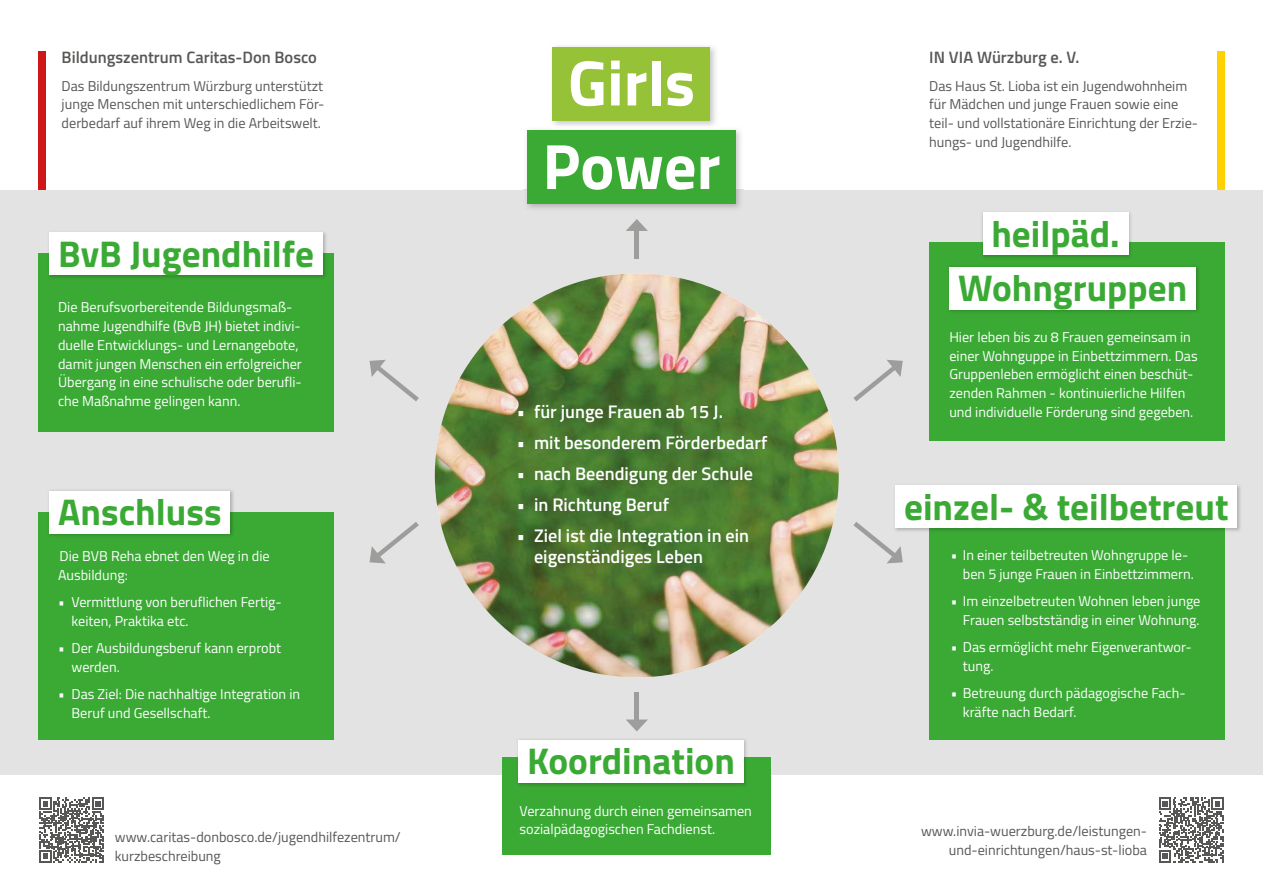
<style>
.page{position:relative;width:1263px;height:893px;background:#fff}
.page>*{position:absolute;margin:0;border:0;box-sizing:border-box;transform-origin:0 0}
.t1{font:700 64.2px/83.6px "Titillium";color:#fff;text-align:center}
.t2{font:700 37.2px "Titillium";color:#3aaa35}
.t3{font:600 18.15px/21.5px "Titillium";color:#fff}
.t4{font:600 16.5px "Titillium";color:#575756}
.t5{font:14.25px/18.8px "Titillium";color:#fff}
.t6{font:14.25px/18.8px "Titillium";color:#575756}
</style>
<div class="page">
<div style="left:0;top:190px;width:1263px;height:585px;background:#e3e3e3"></div>
<div style="left:38px;top:254px;width:296px;height:178px;background:#3aaa35"></div>
<img style="left:47px;top:232px;width:280px;height:46px">
<div style="left:49px;top:232px;width:274px;height:43px;background:#fff"></div>
<div style="left:502px;top:757px;width:269px;height:98px;background:#3aaa35"></div>
<img style="left:518px;top:739px;width:229px;height:47px">
<div style="left:518px;top:740px;width:226px;height:43px;background:#fff"></div>
<div style="left:38px;top:512px;width:296px;height:228px;background:#3aaa35"></div>
<img style="left:49px;top:490px;width:185px;height:46px">
<div style="left:49px;top:491px;width:181px;height:42px;background:#fff"></div>
<div style="left:929px;top:242px;width:296px;height:198px;background:#3aaa35"></div>
<img style="left:950px;top:266px;width:249px;height:46px">
<div style="left:949px;top:267px;width:247px;height:43px;background:#fff"></div>
<img style="left:982px;top:212px;width:149px;height:46px">
<div style="left:983px;top:213px;width:145px;height:42px;background:#fff"></div>
<div style="left:929px;top:508px;width:296px;height:232px;background:#3aaa35"></div>
<img style="left:895px;top:485px;width:346px;height:46px">
<img style="left:929px;top:528px;width:296px;height:3px">
<div style="left:895px;top:486px;width:342px;height:42px;background:#fff"></div>
<img style="left:552px;top:46px;width:163px;height:80px">
<div style="left:553px;top:47px;width:157px;height:74px;background:#95c236"></div>
<img style="left:523px;top:129px;width:221px;height:80px">
<div style="left:527px;top:130px;width:208px;height:74px;background:#3aaa35"></div>
<img style="left:435px;top:273px;width:404px;height:404px;border-radius:202px">
<svg style="left:369px;top:522px;width:50px;height:41px"></svg>
<div style="left:634px;top:692px;width:5px;height:32px;background:#9d9d9c"></div>
<svg style="left:626px;top:719px;width:22px;height:12px"></svg>
<div style="left:634px;top:227px;width:5px;height:31px;background:#9d9d9c"></div>
<svg style="left:626px;top:219px;width:22px;height:12px"></svg>
<svg style="left:369px;top:360px;width:50px;height:41px"></svg>
<svg style="left:853px;top:522px;width:50px;height:41px"></svg>
<svg style="left:853px;top:360px;width:50px;height:41px"></svg>
<svg style="left:39px;top:797px;width:65px;height:65px"></svg>
<svg style="left:1159px;top:797px;width:64px;height:65px"></svg>
<div style="left:38px;top:51px;width:8px;height:139px;background:#cd1719"></div>
<div style="left:1217px;top:51px;width:8px;height:139px;background:#ffd100"></div>
<p class="t4" style="left:62px;top:45px;width:257px">Bildungszentrum Caritas-Don Bosco</p>
<p class="t6" style="left:62px;top:76px;width:264px;text-align:justify">Das Bildungszentrum Würzburg unterstützt junge Menschen mit unterschiedlichem För&shy;derbedarf auf ihrem Weg in die Arbeitswelt.</p>
<h2 class="t2" style="left:58px;top:225px;width:257px">BvB Jugendhilfe</h2>
<p class="t5" style="left:58px;top:297px;width:245px">Die Berufsvorbereitende Bildungsmaß&shy;nahme Jugendhilfe (BvB JH) bietet indivi&shy;duelle Entwicklungs- und Lernangebote, damit jungen Menschen ein erfolgreicher Übergang in eine schulische oder berufli&shy;che Maßnahme gelingen kann.</p>
<h2 class="t2" style="left:58px;top:483px;width:165px">Anschluss</h2>
<p class="t5" style="left:58px;top:546px;width:213px">Die BVB Reha ebnet den Weg in die<br>Ausbildung:</p>
<p class="t5" style="left:72px;top:592px;width:212px;text-indent:-13px">• Vermittlung von beruflichen Fertig&shy;keiten, Praktika etc.</p>
<p class="t5" style="left:72px;top:638px;width:211px;text-indent:-13px">• Der Ausbildungsberuf kann erprobt werden.</p>
<p class="t5" style="left:72px;top:684px;width:230px;text-indent:-13px">• Das Ziel: Die nachhaltige Integration in<br>Beruf und Gesellschaft.</p>
<p class="t6" style="left:115px;top:827px;width:287px">www.caritas-donbosco.de/jugendhilfezentrum/ kurzbeschreibung</p>
<h1 class="t1" style="left:542px;top:38px;width:180px">Girls<br>Power</h1>
<p class="t3" style="left:517px;top:400px;width:208px">• für junge Frauen ab 15 J.</p>
<p class="t3" style="left:517px;top:431px;width:252px">• mit besonderem Förderbedarf</p>
<p class="t3" style="left:517px;top:462px;width:238px">• nach Beendigung der Schule</p>
<p class="t3" style="left:517px;top:493px;width:154px">• in Richtung Beruf</p>
<p class="t3" style="left:534px;top:524px;width:217px;text-indent:-17px">• Ziel ist die Integration in ein eigenständiges Leben</p>
<h2 class="t2" style="left:527px;top:732px;width:209px">Koordination</h2>
<p class="t5" style="left:520px;top:801px;width:234px">Verzahnung durch einen gemeinsamen sozialpädagogischen Fachdienst.</p>
<p class="t4" style="left:929px;top:45px;width:152px">IN VIA Würzburg e. V.</p>
<p class="t6" style="left:929px;top:76px;width:270px">Das Haus St. Lioba ist ein Jugendwohnheim für Mädchen und junge Frauen sowie eine teil- und vollstationäre Einrichtung der Erzie&shy;hungs- und Jugendhilfe.</p>
<h2 class="t2" style="left:991px;top:205px;width:130px">heilpäd.</h2>
<h2 class="t2" style="left:958px;top:259px;width:231px">Wohngruppen</h2>
<p class="t5" style="left:949px;top:327px;width:250px">Hier leben bis zu 8 Frauen gemeinsam in einer Wohnguppe in Einbettzimmern. Das Gruppenleben ermöglicht einen beschüt&shy;zenden Rahmen - kontinuierliche Hilfen und individuelle Förderung sind gegeben.</p>
<h2 class="t2" style="left:904px;top:478px;width:326px">einzel- &amp; teilbetreut</h2>
<p class="t5" style="left:963px;top:545px;width:232px;text-indent:-12px">• In einer teilbetreuten Wohngruppe le&shy;ben 5 junge Frauen in Einbettzimmern.</p>
<p class="t5" style="left:951px;top:591px;width:251px;text-align:right">• Im einzelbetreuten Wohnen leben junge<br>Frauen selbstständig in einer Wohnung.</p>
<p class="t5" style="left:963px;top:637px;width:230px;text-indent:-12px">• Das ermöglicht mehr Eigenverantwor&shy;tung.</p>
<p class="t5" style="left:963px;top:683px;width:224px;text-indent:-12px">• Betreuung durch pädagogische Fach&shy;kräfte nach Bedarf.</p>
<p class="t6" style="left:921px;top:821px;width:228px;text-align:right">www.invia-wuerzburg.de/leistungen&shy;und-einrichtungen/haus-st-lioba</p>
</div>
